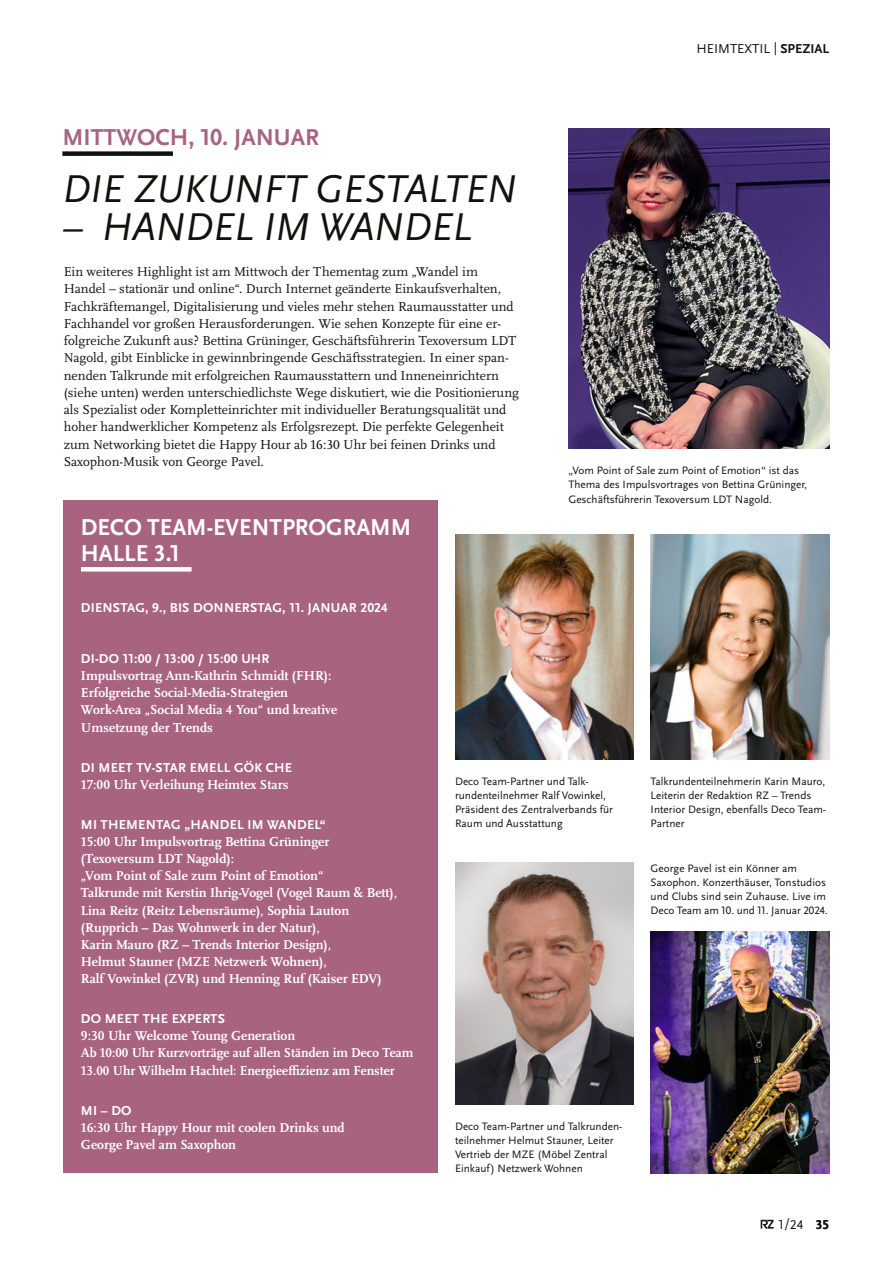
<style>
.page{position:relative;width:893px;height:1263px;background:#fff}
.page>*{position:absolute;margin:0;border:0;box-sizing:border-box;transform-origin:0 0}
.t1{font:italic 40.5px "Scala Sans OT";color:#12120d}
.t2{font:700 24px/25.5px "Scala Sans OT";color:#fff}
.t3{font:700 24px "Scala Sans OT";color:#a86381}
.t4{font:13.5px/17.2px "Scala OT";color:#12120d}
.t5{font:700 13.5px/17.1px "Scala OT";color:#fff}
.t6{font:700 13.5px "Scala Sans OT";letter-spacing:.015em;color:#fff}
.t7{font:13.5px "Scala Sans OT";color:#12120d}
.t8{font:11.25px/14.2px "Scala Sans OT";color:#12120d}
.s1{font-weight:700}
</style>
<div class="page">
<svg style="left:761px;top:1220px;width:13px;height:8px"></svg>
<div style="left:62px;top:151px;width:111px;height:5px;background:#12120d"></div>
<img style="left:568px;top:129px;width:261px;height:319px">
<img style="left:455px;top:535px;width:179px;height:224px">
<img style="left:651px;top:932px;width:178px;height:242px">
<img style="left:455px;top:862px;width:179px;height:242px">
<img style="left:651px;top:535px;width:178px;height:224px">
<div style="left:64px;top:500px;width:374px;height:673px;background:#a86381"></div>
<div style="left:81px;top:567px;width:111px;height:5px;background:#fff"></div>
<h2 class="t3" style="left:62px;top:127px;width:258px">MITTWOCH, 10. JANUAR</h2>
<h1 class="t1" style="left:62px;top:173px;width:456px">DIE ZUKUNFT GESTALTEN</h1>
<h1 class="t1" style="left:62px;top:210px;width:411px">– HANDEL IM WANDEL</h1>
<p class="t4" style="left:64px;top:264px;width:457px">Ein weiteres Highlight ist am Mittwoch der Thementag zum „Wandel im Handel – stationär und online“. Durch Internet geänderte Einkaufsverhalten, Fachkräftemangel, Digitalisierung und vieles mehr stehen Raumausstatter und Fachhandel vor großen Herausforderungen. Wie sehen Konzepte für eine er&shy;folgreiche Zukunft aus? Bettina Grüninger, Geschäftsführerin Texoversum LDT Nagold, gibt Einblicke in gewinnbringende Geschäftsstrategien. In einer span&shy;nenden Talkrunde mit erfolgreichen Raumausstattern und Inneneinrichtern (siehe unten) werden unterschiedlichste Wege diskutiert, wie die Positionierung als Spezialist oder Kompletteinrichter mit individueller Beratungsqualität und hoher handwerklicher Kompetenz als Erfolgsrezept. Die perfekte Gelegenheit zum Networking bietet die Happy Hour ab 16:30 Uhr bei feinen Drinks und Saxophon-Musik von George Pavel.</p>
<h2 class="t2" style="left:81px;top:517px;width:332px">DECO TEAM-EVENTPROGRAMM<br>HALLE 3.1</h2>
<p class="t7" style="left:696px;top:43px;width:134px">HEIMTEXTIL | <span class="s1">SPEZIAL</span></p>
<p class="t8" style="left:568px;top:464px;width:240px">„Vom Point of Sale zum Point of Emotion“ ist das<br>Thema des Impulsvortrages von Bettina Grüninger,<br>Geschäftsführerin Texoversum LDT Nagold.</p>
<p class="t6" style="left:81px;top:602px;width:308px">DIENSTAG, 9., BIS DONNERSTAG, 11. JANUAR 2024</p>
<p class="t6" style="left:81px;top:653px;width:190px">DI-DO 11:00 / 13:00 / 15:00 UHR</p>
<p class="t5" style="left:81px;top:668px;width:258px">Impulsvortrag Ann-Kathrin Schmidt (FHR):<br>Erfolgreiche Social-Media-Strategien Work-Area „Social Media 4 You“ und kreative Umsetzung der Trends</p>
<p class="t6" style="left:81px;top:762px;width:213px">DI MEET TV-STAR EMELL GÖK CHE</p>
<p class="t5" style="left:81px;top:777px;width:209px">17:00 Uhr Verleihung Heimtex Stars</p>
<p class="t6" style="left:81px;top:819px;width:246px">MI THEMENTAG „HANDEL IM WANDEL“</p>
<p class="t5" style="left:81px;top:834px;width:318px">15:00 Uhr Impulsvortrag Bettina Grüninger (Texoversum LDT Nagold):<br>„Vom Point of Sale zum Point of Emotion“<br>Talkrunde mit Kerstin Ihrig-Vogel (Vogel Raum &amp; Bett), Lina Reitz (Reitz Lebensräume), Sophia Lauton (Rupprich – Das Wohnwerk in der Natur),<br>Karin Mauro (RZ – Trends Interior Design),<br>Helmut Stauner (MZE Netzwerk Wohnen),<br>Ralf Vowinkel (ZVR) und Henning Ruf (Kaiser EDV)</p>
<p class="t6" style="left:81px;top:1013px;width:145px">DO MEET THE EXPERTS</p>
<p class="t5" style="left:81px;top:1028px;width:334px">9:30 Uhr Welcome Young Generation<br>Ab 10:00 Uhr Kurzvorträge auf allen Ständen im Deco Team<br>13.00 Uhr Wilhelm Hachtel: Energieeffizienz am Fenster</p>
<p class="t6" style="left:81px;top:1105px;width:52px">MI – DO</p>
<p class="t5" style="left:81px;top:1120px;width:265px">16:30 Uhr Happy Hour mit coolen Drinks und<br>George Pavel am Saxophon</p>
<p class="t8" style="left:455px;top:775px;width:159px">Deco Team-Partner und Talk&shy;rundenteilnehmer Ralf Vowinkel,<br>Präsident des Zentralverbands für<br>Raum und Ausstattung</p>
<p class="t8" style="left:651px;top:775px;width:177px">Talkrundenteilnehmerin Karin Mauro,<br>Leiterin der Redaktion RZ – Trends<br>Interior Design, ebenfalls Deco Team-<br>Partner</p>
<p class="t8" style="left:651px;top:862px;width:179px">George Pavel ist ein Könner am Saxophon. Konzerthäuser, Tonstudios und Clubs sind sein Zuhause. Live im Deco Team am 10. und 11. Januar 2024.</p>
<p class="t8" style="left:455px;top:1120px;width:169px">Deco Team-Partner und Talkrunden&shy;teilnehmer Helmut Stauner, Leiter<br>Vertrieb der MZE (Möbel Zentral<br>Einkauf) Netzwerk Wohnen</p>
<p class="t7" style="left:778px;top:1219px;width:53px">1/24 <span class="s1">35</span></p>
</div>
